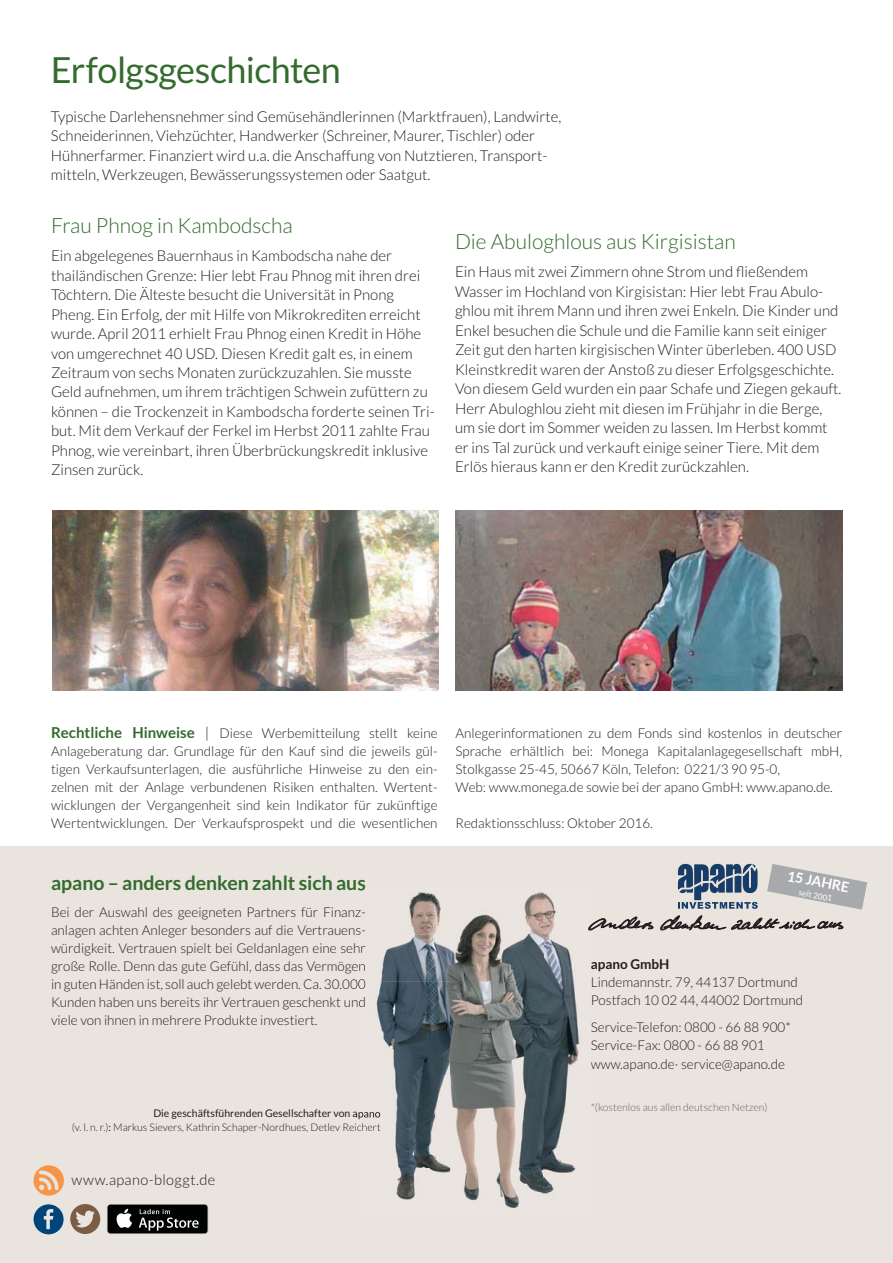
<style>
.page{position:relative;width:893px;height:1263px;background:#fff}
.page>*{position:absolute;margin:0;border:0;box-sizing:border-box;transform-origin:0 0}
.t1{font:36px "Lato";letter-spacing:-.015em;color:#346b2e}
.t2{font:300 21px "Lato";color:#346b2e}
.t3{font:700 19.5px "Lato";color:#346b2e}
.t4{font:300 15px/19.5px "Lato";color:#231f20}
.t5{font:300 14.55px "Lato";letter-spacing:.02em;color:#231f20}
.t6{font:700 14.1px "Lato";color:#fff}
.t7{font:300 13.5px/18px "Lato";color:#231f20}
.t8{font:700 13.5px "Lato";color:#231f20}
.t9{font:300 10.5px/13.5px "Lato";color:#231f20;text-align:right}
.t10{font:300 10.5px "Lato";color:#636466}
.t11{font:8.25px "Lato";color:#fff}
.s1{font-weight:700;font-size:15px;color:#346b2e}
.s2{font-size:15px}
.s3{font-weight:400}
</style>
<div class="page">
<div style="left:0;top:846px;width:892px;height:417px;background:#eae4df"></div>
<svg style="left:34px;top:1165px;width:30px;height:31px"></svg>
<svg style="left:70px;top:1204px;width:30px;height:30px"></svg>
<svg style="left:34px;top:1204px;width:30px;height:30px"></svg>
<svg style="left:107px;top:1204px;width:101px;height:30px"></svg>
<div style="left:108px;top:1205px;width:99px;height:28px;background:#010202;border-radius:3px"></div>
<svg style="left:116px;top:1209px;width:16px;height:19px"></svg>
<svg style="left:139px;top:1209px;width:59px;height:22px"></svg>
<img style="left:358px;top:892px;width:232px;height:316px">
<svg style="left:357px;top:888px;width:8px;height:6px"></svg>
<svg style="left:357px;top:907px;width:8px;height:12px"></svg>
<svg style="left:357px;top:925px;width:8px;height:12px"></svg>
<svg style="left:357px;top:943px;width:9px;height:12px"></svg>
<svg style="left:357px;top:961px;width:9px;height:12px"></svg>
<svg style="left:357px;top:979px;width:9px;height:12px"></svg>
<svg style="left:357px;top:997px;width:9px;height:12px"></svg>
<img style="left:357px;top:1110px;width:23px;height:9px">
<img style="left:357px;top:1123px;width:23px;height:10px">
<img style="left:52px;top:510px;width:386px;height:180px">
<img style="left:455px;top:510px;width:387px;height:180px">
<svg style="left:588px;top:917px;width:65px;height:13px"></svg>
<svg style="left:660px;top:916px;width:183px;height:14px"></svg>
<svg style="left:678px;top:864px;width:79px;height:45px"></svg>
<svg style="left:767px;top:864px;width:100px;height:46px"></svg>
<h1 class="t1" style="left:51px;top:56px;width:291px">Erfolgsgeschichten</h1>
<p class="t4" style="left:51px;top:108px;width:512px">Typische Darlehensnehmer sind Gemüsehändlerinnen (Marktfrauen), Landwirte, Schneiderinnen, Viehzüchter, Handwerker (Schreiner, Maurer, Tischler) oder Hühnerfarmer. Finanziert wird u.a. die Anschaffung von Nutztieren, Transport&shy;mitteln, Werkzeugen, Bewässerungssystemen oder Saatgut.</p>
<h2 class="t2" style="left:51px;top:217px;width:243px">Frau Phnog in Kambodscha</h2>
<p class="t4" style="left:51px;top:247px;width:385px">Ein abgelegenes Bauernhaus in Kambodscha nahe der thailändischen Grenze: Hier lebt Frau Phnog mit ihren drei Töchtern. Die Älteste besucht die Universität in Pnong Pheng. Ein Erfolg, der mit Hilfe von Mikrokrediten erreicht wurde. April 2011 erhielt Frau Phnog einen Kredit in Höhe von umgerechnet 40 USD. Diesen Kredit galt es, in einem Zeitraum von sechs Monaten zurückzuzahlen. Sie musste Geld aufnehmen, um ihrem trächtigen Schwein zufüttern zu können – die Trockenzeit in Kambodscha forderte seinen Tri&shy;but. Mit dem Verkauf der Ferkel im Herbst 2011 zahlte Frau Phnog, wie vereinbart, ihren Überbrückungskredit inklusive Zinsen zurück.</p>
<h2 class="t2" style="left:455px;top:233px;width:282px">Die Abuloghlous aus Kirgisistan</h2>
<p class="t4" style="left:455px;top:263px;width:388px">Ein Haus mit zwei Zimmern ohne Strom und fließendem Wasser im Hochland von Kirgisistan: Hier lebt Frau Abulo&shy;ghlou mit ihrem Mann und ihren zwei Enkeln. Die Kinder und Enkel besuchen die Schule und die Familie kann seit einiger Zeit gut den harten kirgisischen Winter überleben. 400 USD Kleinstkredit waren der Anstoß zu dieser Erfolgsgeschichte.<br>Von diesem Geld wurden ein paar Schafe und Ziegen gekauft.<br>Herr Abuloghlou zieht mit diesen im Frühjahr in die Berge, um sie dort im Sommer weiden zu lassen. Im Herbst kommt er ins Tal zurück und verkauft einige seiner Tiere. Mit dem Erlös hieraus kann er den Kredit zurückzahlen.</p>
<p class="t7" style="left:51px;top:725px;width:388px;text-align:justify"><span class="s1">Rechtliche Hinweise</span> <span class="s2">|</span> Diese Werbemitteilung stellt keine Anlageberatung dar. Grundlage für den Kauf sind die jeweils gül&shy;tigen Verkaufsunterlagen, die ausführliche Hinweise zu den ein&shy;zelnen mit der Anlage verbundenen Risiken enthalten. Wertent&shy;wicklungen der Vergangenheit sind kein Indikator für zukünftige Wertentwicklungen. Der Verkaufsprospekt und die wesentlichen</p>
<p class="t7" style="left:455px;top:725px;width:388px">Anlegerinformationen zu dem Fonds sind kostenlos in deutscher Sprache erhältlich bei: Monega Kapitalanlagegesellschaft mbH, Stolkgasse 25-45, 50667 Köln, Telefon: 0221/3 90 95-0,<br>Web: www.monega.de sowie bei der apano GmbH: www.apano.de.</p>
<p class="t7" style="left:455px;top:815px;width:199px">Redaktionsschluss: Oktober 2016.</p>
<h3 class="t3" style="left:51px;top:872px;width:316px">apano – anders denken zahlt sich aus</h3>
<p class="t7" style="left:51px;top:904px;width:316px;text-align:justify">Bei der Auswahl des geeigneten Partners für Finanz&shy;anlagen achten Anleger besonders auf die Vertrauens&shy;würdigkeit. Vertrauen spielt bei Geldanlagen eine sehr große Rolle. Denn das gute Gefühl, dass das Vermögen in guten Händen ist, soll auch gelebt werden. Ca. 30.000<br>Kunden haben uns bereits ihr Vertrauen geschenkt und viele von ihnen in mehrere Produkte investiert.</p>
<p class="t9" style="left:72px;top:1108px;width:310px"><span class="s3">Die geschäftsführenden Gesellschafter von apano<br></span>(v. l. n. r.)<span class="s3">:</span> Markus Sievers, Kathrin Schaper-Nordhues, Detlev Reichert</p>
<p class="t5" style="left:71px;top:1174px;width:145px">www.apano-bloggt.de</p>
<p class="t6" style="left:788px;top:868px;width:64px;rotate:11deg">15 JAHRE</p>
<p class="t11" style="left:799px;top:889px;width:35px;rotate:11deg">seit 2001</p>
<p class="t8" style="left:590px;top:957px;width:80px">apano GmbH</p>
<p class="t7" style="left:590px;top:974px;width:214px">Lindemannstr. 79, 44137 Dortmund<br>Postfach 10 02 44, 44002 Dortmund</p>
<p class="t7" style="left:590px;top:1019px;width:201px">Service-Telefon: 0800 - 66 88 900*<br>Service-Fax: 0800 - 66 88 901</p>
<p class="t7" style="left:590px;top:1056px;width:196px">www.apano.de· service@apano.de</p>
<p class="t10" style="left:590px;top:1103px;width:178px">*(kostenlos aus allen deutschen Netzen)</p>
</div>
